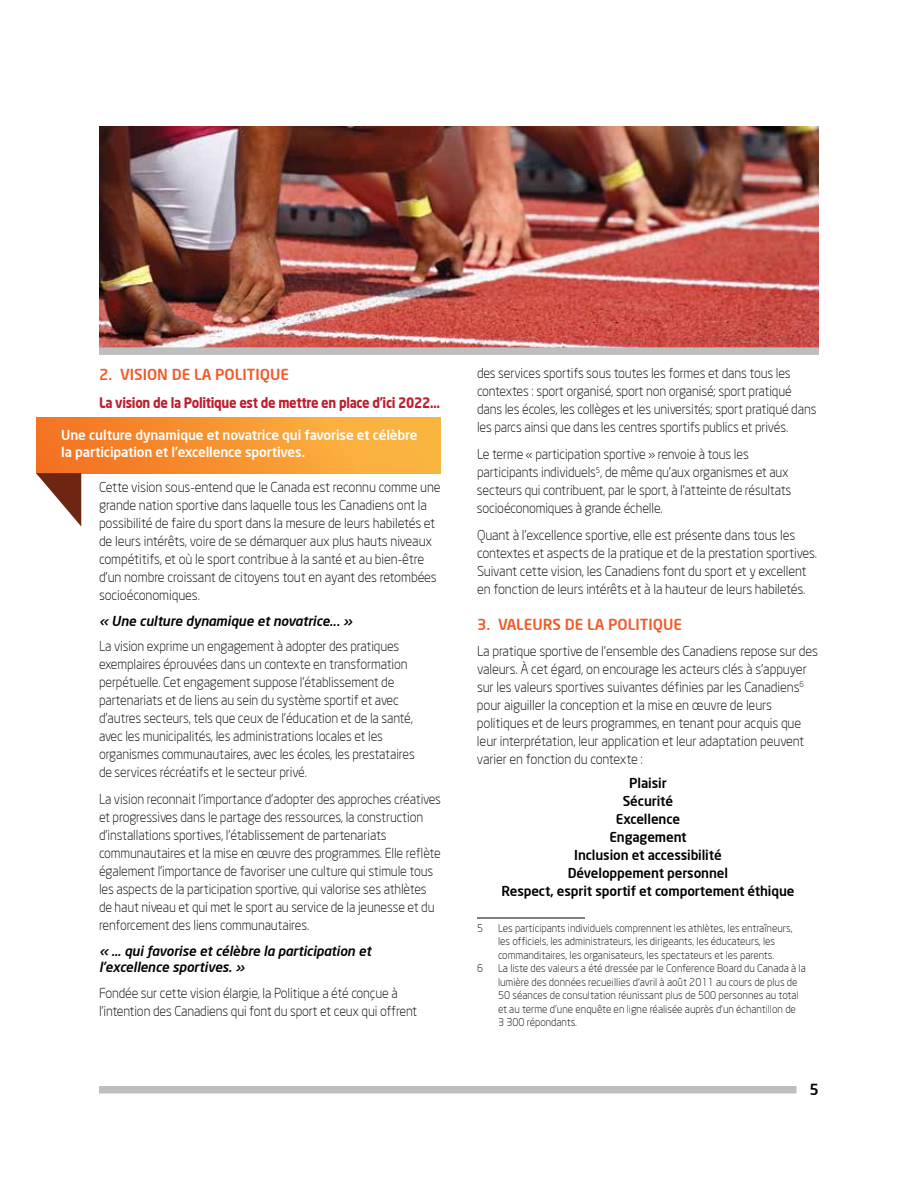
<style>
.page{position:relative;width:918px;height:1188px;background:#fff}
.page>*{position:absolute;margin:0;border:0;box-sizing:border-box;transform-origin:0 0}
.t1{font:500 15px "Neo Sans Two";color:#f15a29}
.t2{font:500 15px "Neo Sans Two";color:#000}
.t3{font:700 14.25px "Neo Sans Two";letter-spacing:-.025em;color:#be1e2d;scale:.9 1}
.t4{font:300 13.5px/18px "Neo Sans Two";letter-spacing:-.01em;color:#000}
.t5{font:500 13.5px/18px "Neo Sans Two";letter-spacing:-.01em;color:#000;text-align:center}
.t6{font:italic 500 13.5px/16.5px "Neo Sans Two";letter-spacing:-.01em;color:#000}
.t7{font:500 13.5px/16.5px "Neo Sans Two";letter-spacing:-.01em;color:#fff}
.t8{font:300 10.5px/13.5px "Neo Sans Two";color:#000}
</style>
<div class="page">
<div style="left:99px;top:1086px;width:697px;height:8px;background:#bcbec0"></div>
<hr style="left:477px;top:918px;width:108px;height:1px;background:#000">
<div style="left:36px;top:417px;width:405px;height:56px;background:linear-gradient(to right,#f37121,#fcbd45)"></div>
<svg style="left:36px;top:473px;width:45px;height:53px"></svg>
<img style="left:99px;top:126px;width:719px;height:221px">
<div style="left:99px;top:347px;width:720px;height:8px;background:#bcbec0"></div>
<p class="t1" style="left:99px;top:365px;width:192px">2. VISION DE LA POLITIQUE</p>
<p class="t3" style="left:99px;top:394px;width:380px">La vision de la Politique est de mettre en place d’ici 2022…</p>
<p class="t7" style="left:61px;top:427px;width:358px">Une culture dynamique et novatrice qui favorise et célèbre la participation et l’excellence sportives.</p>
<p class="t4" style="left:99px;top:478px;width:343px">Cette vision sous-entend que le Canada est reconnu comme une grande nation sportive dans laquelle tous les Canadiens ont la possibilité de faire du sport dans la mesure de leurs habiletés et de leurs intérêts, voire de se démarquer aux plus hauts niveaux compétitifs, et où le sport contribue à la santé et au bien-être d’un nombre croissant de citoyens tout en ayant des retombées socioéconomiques.</p>
<p class="t6" style="left:99px;top:612px;width:255px">« Une culture dynamique et novatrice... »</p>
<p class="t4" style="left:99px;top:637px;width:317px">La vision exprime un engagement à adopter des pratiques exemplaires éprouvées dans un contexte en transformation perpétuelle. Cet engagement suppose l’établissement de partenariats et de liens au sein du système sportif et avec d’autres secteurs, tels que ceux de l’éducation et de la santé, avec les municipalités, les administrations locales et les organismes communautaires, avec les écoles, les prestataires de services récréatifs et le secteur privé.</p>
<p class="t4" style="left:99px;top:790px;width:344px">La vision reconnait l’importance d’adopter des approches créatives et progressives dans le partage des ressources, la construction d’installations sportives, l’établissement de partenariats communautaires et la mise en œuvre des programmes. Elle reflète également l’importance de favoriser une culture qui stimule tous les aspects de la participation sportive, qui valorise ses athlètes de haut niveau et qui met le sport au service de la jeunesse et du renforcement des liens communautaires.</p>
<p class="t6" style="left:99px;top:942px;width:274px">« … qui favorise et célèbre la participation et l’excellence sportives. »</p>
<p class="t4" style="left:99px;top:984px;width:320px">Fondée sur cette vision élargie, la Politique a été conçue à l’intention des Canadiens qui font du sport et ceux qui offrent</p>
<p class="t4" style="left:477px;top:364px;width:341px">des services sportifs sous toutes les formes et dans tous les contextes : sport organisé, sport non organisé; sport pratiqué dans les écoles, les collèges et les universités; sport pratiqué dans les parcs ainsi que dans les centres sportifs publics et privés.</p>
<p class="t4" style="left:477px;top:445px;width:316px">Le terme « participation sportive » renvoie à tous les participants individuels<sup>5</sup>, de même qu’aux organismes et aux secteurs qui contribuent, par le sport, à l’atteinte de résultats socioéconomiques à grande échelle.</p>
<p class="t4" style="left:477px;top:526px;width:342px">Quant à l’excellence sportive, elle est présente dans tous les contextes et aspects de la pratique et de la prestation sportives.<br>Suivant cette vision, les Canadiens font du sport et y excellent en fonction de leurs intérêts et à la hauteur de leurs habiletés.</p>
<p class="t1" style="left:477px;top:615px;width:207px">3. VALEURS DE LA POLITIQU E</p>
<p class="t4" style="left:477px;top:642px;width:343px">La pratique sportive de l’ensemble des Canadiens repose sur des valeurs. À cet égard, on encourage les acteurs clés à s’appuyer sur les valeurs sportives suivantes définies par les Canadiens<sup>6 </sup>pour aiguiller la conception et la mise en œuvre de leurs politiques et de leurs programmes, en tenant pour acquis que leur interprétation, leur application et leur adaptation peuvent varier en fonction du contexte :</p>
<p class="t5" style="left:501px;top:773px;width:295px">Plaisir<br>Sécurité<br>Excellence<br>Engagement<br>Inclusion et accessibilité<br>Développement personnel<br>Respect, esprit sportif et comportement éthique</p>
<p class="t8" style="left:477px;top:921px;width:8px">5</p>
<p class="t8" style="left:498px;top:921px;width:296px">Les participants individuels comprennent les athlètes, les entraîneurs, les officiels, les administrateurs, les dirigeants, les éducateurs, les commanditaires, les organisateurs, les spectateurs et les parents.</p>
<p class="t8" style="left:477px;top:961px;width:8px">6</p>
<p class="t8" style="left:498px;top:961px;width:309px">La liste des valeurs a été dressée par le Conference Board du Canada à la lumière des données recueillies d’avril à août 2011 au cours de plus de 50 séances de consultation réunissant plus de 500 personnes au total et au terme d’une enquête en ligne réalisée auprès d’un échantillon de<br>3 300 répondants.</p>
<p class="t2" style="left:810px;top:1080px;width:11px">5</p>
</div>
